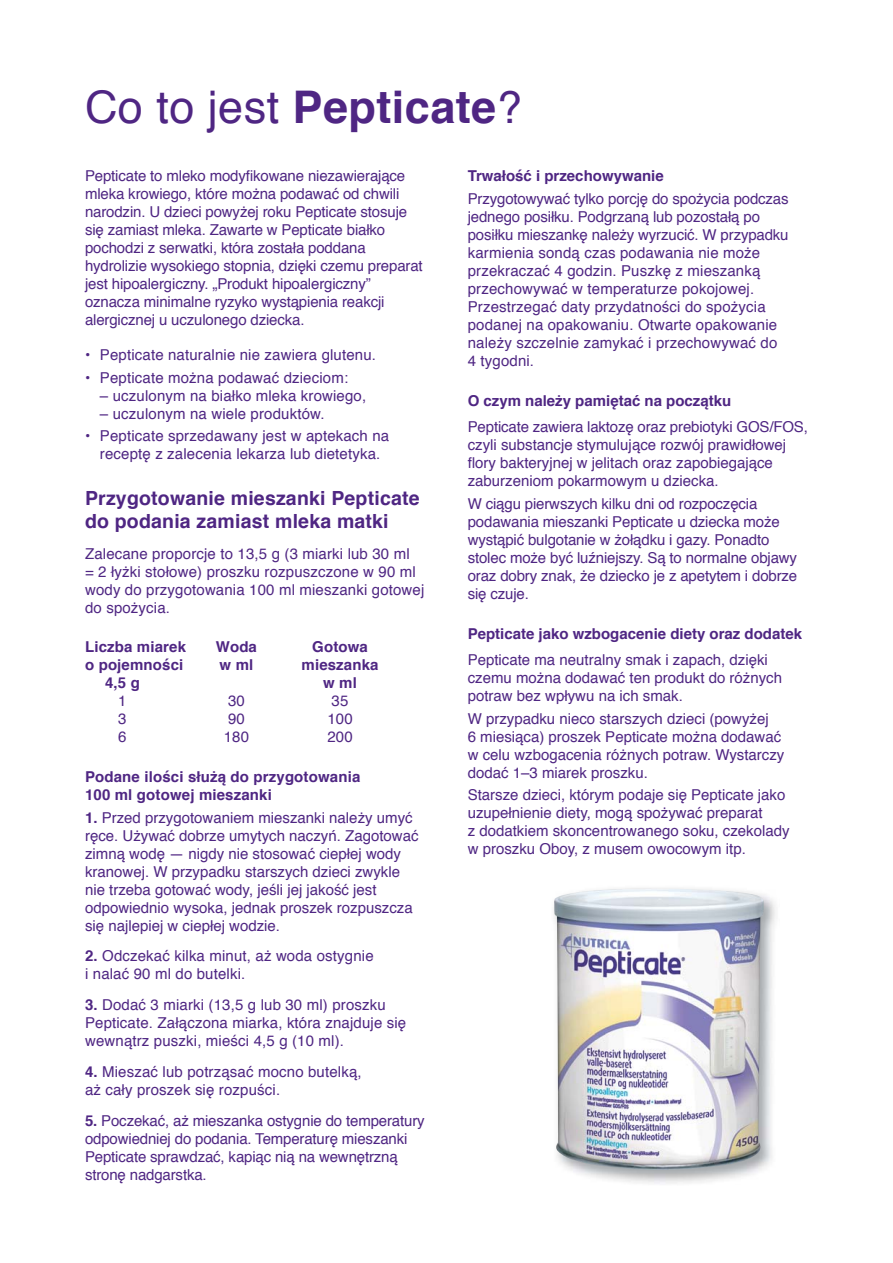
<style>
.page{position:relative;width:893px;height:1263px;background:#fff}
.page>*{position:absolute;margin:0;border:0;box-sizing:border-box;transform-origin:0 0}
.t1{font:45px "Helvetica";letter-spacing:.01em;color:#4f2683}
.t2{font:700 19.5px/23.4px "Helvetica";letter-spacing:.01em;color:#4f2683}
.t3{font:15px/18px "Helvetica";color:#4f2683}
.t4{font:700 15px/18px "Helvetica";letter-spacing:.01em;color:#4f2683}
.s1{font-weight:700}
</style>
<div class="page">
<img style="left:573px;top:895px;width:203px;height:289px">
<img style="left:554px;top:888px;width:210px;height:283px">
<h1 class="t1" style="left:85px;top:88px;width:438px">Co to jest <span class="s1">Pepticate</span>?</h1>
<p class="t3" style="left:85px;top:168px;width:339px">Pepticate to mleko modyfikowane niezawierające mleka krowiego, które można podawać od chwili narodzin. U dzieci powyżej roku Pepticate stosuje się zamiast mleka. Zawarte w Pepticate białko pochodzi z serwatki, która została poddana hydrolizie wysokiego stopnia, dzięki czemu preparat jest hipoalergiczny. „Produkt hipoalergiczny” oznacza minimalne ryzyko wystąpienia reakcji alergicznej u uczulonego dziecka.</p>
<p class="t3" style="left:85px;top:347px;width:293px">• Pepticate naturalnie nie zawiera glutenu.</p>
<p class="t3" style="left:85px;top:370px;width:265px">• Pepticate można podawać dzieciom:</p>
<p class="t3" style="left:100px;top:388px;width:268px">– uczulonym na białko mleka krowiego,</p>
<p class="t3" style="left:100px;top:406px;width:226px">– uczulonym na wiele produktów.</p>
<p class="t3" style="left:85px;top:428px;width:306px;text-align:center">• Pepticate sprzedawany jest w aptekach na receptę z zalecenia lekarza lub dietetyka.</p>
<h2 class="t2" style="left:85px;top:488px;width:336px">Przygotowanie mieszanki Pepticate do podania zamiast mleka matki</h2>
<p class="t3" style="left:85px;top:546px;width:341px">Zalecane proporcje to 13,5 g (3 miarki lub 30 ml<br>= 2 łyżki stołowe) proszku rozpuszczone w 90 ml wody do przygotowania 100 ml mieszanki gotowej do spożycia.</p>
<p class="t4" style="left:85px;top:639px;width:103px">Liczba miarek</p>
<p class="t4" style="left:216px;top:639px;width:43px">Woda</p>
<p class="t4" style="left:312px;top:639px;width:57px">Gotowa</p>
<p class="t4" style="left:85px;top:657px;width:100px">o pojemności</p>
<p class="t4" style="left:220px;top:657px;width:35px">w ml</p>
<p class="t4" style="left:302px;top:657px;width:79px">mieszanka</p>
<p class="t4" style="left:105px;top:675px;width:36px">4,5 g</p>
<p class="t4" style="left:323px;top:675px;width:35px">w ml</p>
<p class="t3" style="left:118px;top:693px;width:10px">1</p>
<p class="t3" style="left:228px;top:693px;width:18px">30</p>
<p class="t3" style="left:332px;top:693px;width:18px">35</p>
<p class="t3" style="left:118px;top:711px;width:10px">3</p>
<p class="t3" style="left:228px;top:711px;width:18px">90</p>
<p class="t3" style="left:327px;top:711px;width:27px">100</p>
<p class="t3" style="left:118px;top:729px;width:10px">6</p>
<p class="t3" style="left:224px;top:729px;width:27px">180</p>
<p class="t3" style="left:327px;top:729px;width:27px">200</p>
<p class="t4" style="left:85px;top:769px;width:277px">Podane ilości służą do przygotowania<br>100 ml gotowej mieszanki</p>
<p class="t3" style="left:85px;top:809px;width:335px"><span class="s1">1.</span> Przed przygotowaniem mieszanki należy umyć ręce. Używać dobrze umytych naczyń. Zagotować zimną wodę — nigdy nie stosować ciepłej wody kranowej. W przypadku starszych dzieci zwykle nie trzeba gotować wody, jeśli jej jakość jest odpowiednio wysoka, jednak proszek rozpuszcza się najlepiej w ciepłej wodzie.</p>
<p class="t3" style="left:85px;top:948px;width:290px"><span class="s1">2.</span> Odczekać kilka minut, aż woda ostygnie i nalać 90 ml do butelki.</p>
<p class="t3" style="left:85px;top:997px;width:323px"><span class="s1">3.</span> Dodać 3 miarki (13,5 g lub 30 ml) proszku<br>Pepticate. Załączona miarka, która znajduje się wewnątrz puszki, mieści 4,5 g (10 ml).</p>
<p class="t3" style="left:85px;top:1064px;width:278px"><span class="s1">4.</span> Mieszać lub potrząsać mocno butelką, aż cały proszek się rozpuści.</p>
<p class="t3" style="left:85px;top:1112px;width:341px"><span class="s1">5.</span> Poczekać, aż mieszanka ostygnie do temperatury odpowiedniej do podania. Temperaturę mieszanki Pepticate sprawdzać, kapiąc nią na wewnętrzną stronę nadgarstka.</p>
<p class="t4" style="left:468px;top:168px;width:197px">Trwałość i przechowywanie</p>
<p class="t3" style="left:468px;top:191px;width:322px">Przygotowywać tylko porcję do spożycia podczas jednego posiłku. Podgrzaną lub pozostałą po posiłku mieszankę należy wyrzucić. W przypadku karmienia sondą czas podawania nie może przekraczać 4 godzin. Puszkę z mieszanką przechowywać w temperaturze pokojowej.<br>Przestrzegać daty przydatności do spożycia podanej na opakowaniu. Otwarte opakowanie należy szczelnie zamykać i przechowywać do 4 tygodni.</p>
<p class="t4" style="left:468px;top:393px;width:265px">O czym należy pamiętać na początku</p>
<p class="t3" style="left:468px;top:419px;width:342px">Pepticate zawiera laktozę oraz prebiotyki GOS/FOS, czyli substancje stymulujące rozwój prawidłowej flory bakteryjnej w jelitach oraz zapobiegające zaburzeniom pokarmowym u dziecka.</p>
<p class="t3" style="left:468px;top:496px;width:331px">W ciągu pierwszych kilku dni od rozpoczęcia podawania mieszanki Pepticate u dziecka może wystąpić bulgotanie w żołądku i gazy. Ponadto stolec może być luźniejszy. Są to normalne objawy oraz dobry znak, że dziecko je z apetytem i dobrze się czuje.</p>
<p class="t4" style="left:468px;top:626px;width:336px">Pepticate jako wzbogacenie diety oraz dodatek</p>
<p class="t3" style="left:468px;top:652px;width:316px">Pepticate ma neutralny smak i zapach, dzięki czemu można dodawać ten produkt do różnych potraw bez wpływu na ich smak.</p>
<p class="t3" style="left:468px;top:711px;width:318px">W przypadku nieco starszych dzieci (powyżej<br>6 miesiąca) proszek Pepticate można dodawać w celu wzbogacenia różnych potraw. Wystarczy dodać 1–3 miarek proszku.</p>
<p class="t3" style="left:468px;top:787px;width:323px">Starsze dzieci, którym podaje się Pepticate jako uzupełnienie diety, mogą spożywać preparat<br>z dodatkiem skoncentrowanego soku, czekolady w proszku Oboy, z musem owocowym itp.</p>
</div>
